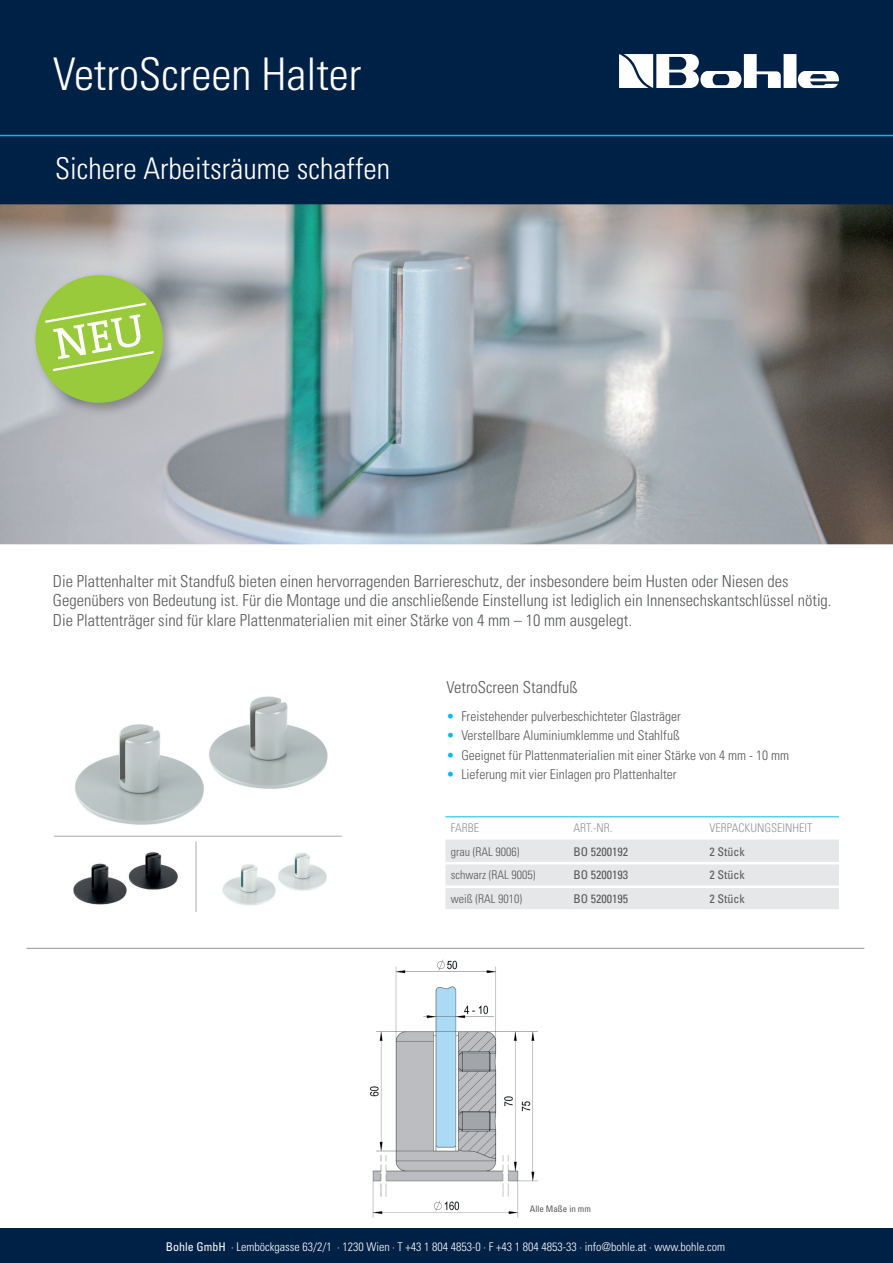
<style>
.page{position:relative;width:893px;height:1263px;background:#fff}
.page>*{position:absolute;margin:0;border:0;box-sizing:border-box;transform-origin:0 0}
.t1{font:300 condensed 45px "Univers";color:#fff}
.t2{font:300 condensed 30px "Univers";color:#fff}
.t3{font:300 condensed 16.5px/19.8px "Univers";color:#57585a}
.t4{font:300 condensed 13.5px "Univers";color:#57585a}
.t5{font:300 condensed 12px "Univers";color:#fff}
.t6{font:condensed 12px "Univers";color:#57585a}
.t7{font:300 condensed 12px "Univers";color:#57585a}
.t8{font:300 condensed 12px "Univers";color:#939598}
.t9{font:condensed 9px "Univers";color:#57585a}
.s1{color:#00baf1}
.s2{font-weight:400}
</style>
<div class="page">
<img style="left:369px;top:959px;width:169px;height:259px">
<div style="left:0;top:0;width:893px;height:204px;background:#002146"></div>
<div style="left:0;top:1229px;width:893px;height:34px;background:#002146"></div>
<hr style="left:0;top:135px;width:893px;height:1px;background:#00baf1">
<svg style="left:619px;top:54px;width:220px;height:34px"></svg>
<img style="left:0;top:204px;width:893px;height:340px">
<img style="left:54px;top:696px;width:288px;height:140px">
<img style="left:73px;top:852px;width:105px;height:53px">
<img style="left:222px;top:853px;width:105px;height:53px">
<hr style="left:26px;top:948px;width:838px;height:1px;background:#939598">
<hr style="left:54px;top:836px;width:288px;height:1px;background:#a8a9ad">
<hr style="left:196px;top:841px;width:1px;height:71px;background:#a8a9ad">
<div style="left:445px;top:839px;width:394px;height:70px;background:#e6e7e9"></div>
<hr style="left:445px;top:816px;width:123px;height:1px;background:#00baf1">
<hr style="left:568px;top:816px;width:136px;height:1px;background:#00baf1">
<hr style="left:704px;top:816px;width:135px;height:1px;background:#00baf1">
<hr style="left:445px;top:862px;width:123px;height:2px;background:#fff">
<hr style="left:445px;top:885px;width:123px;height:3px;background:#fff">
<hr style="left:568px;top:862px;width:136px;height:2px;background:#fff">
<hr style="left:704px;top:862px;width:135px;height:2px;background:#fff">
<hr style="left:568px;top:885px;width:136px;height:3px;background:#fff">
<hr style="left:704px;top:885px;width:135px;height:3px;background:#fff">
<img style="left:30px;top:270px;width:146px;height:146px">
<svg style="left:30px;top:270px;width:138px;height:138px;background:#a3c469"></svg>
<h1 class="t1" style="left:53px;top:47px;width:310px">VetroScreen Halter</h1>
<h2 class="t2" style="left:55px;top:151px;width:336px">Sichere Arbeitsräume schaffen</h2>
<p class="t3" style="left:53px;top:571px;width:780px">Die Plattenhalter mit Standfuß bieten einen hervorragenden Barriereschutz, der insbesondere beim Husten oder Niesen des<br>Gegenübers von Bedeutung ist. Für die Montage und die anschließende Einstellung ist lediglich ein Innensechskantschlüssel nötig.<br>Die Plattenträger sind für klare Plattenmaterialien mit einer Stärke von 4 mm – 10 mm ausgelegt.</p>
<p class="t3" style="left:446px;top:678px;width:133px">VetroScreen Standfuß</p>
<p class="t4" style="left:446px;top:708px;width:236px"><span class="s1">•</span> Freistehender pulverbeschichteter Glasträger</p>
<p class="t4" style="left:446px;top:727px;width:235px"><span class="s1">•</span> Verstellbare Aluminiumklemme und Stahlfuß</p>
<p class="t4" style="left:446px;top:747px;width:344px"><span class="s1">•</span> Geeignet für Plattenmaterialien mit einer Stärke von 4 mm - 10 mm</p>
<p class="t4" style="left:446px;top:766px;width:232px"><span class="s1">•</span> Lieferung mit vier Einlagen pro Plattenhalter</p>
<p class="t8" style="left:451px;top:821px;width:30px">FARBE</p>
<p class="t8" style="left:573px;top:821px;width:40px">ART.-NR.</p>
<p class="t8" style="left:709px;top:821px;width:104px">VERPACKUNGSEINHEIT</p>
<p class="t7" style="left:451px;top:844px;width:70px">grau (RAL 9006)</p>
<p class="t6" style="left:573px;top:844px;width:56px">BO 5200192</p>
<p class="t6" style="left:709px;top:844px;width:37px">2 Stück</p>
<p class="t7" style="left:451px;top:868px;width:86px">schwarz (RAL 9005)</p>
<p class="t6" style="left:573px;top:867px;width:56px">BO 5200193</p>
<p class="t6" style="left:709px;top:867px;width:37px">2 Stück</p>
<p class="t7" style="left:451px;top:891px;width:73px">weiß (RAL 9010)</p>
<p class="t6" style="left:573px;top:891px;width:56px">BO 5200195</p>
<p class="t6" style="left:709px;top:891px;width:37px">2 Stück</p>
<p class="t9" style="left:530px;top:1203px;width:62px">Alle Maße in mm</p>
<p class="t5" style="left:166px;top:1239px;width:561px"><span class="s2">Bohle GmbH</span> · Lemböckgasse 63/2/1 · 1230 Wien · T +43 1 804 4853-0 · F +43 1 804 4853-33 · info@bohle.at · www.bohle.com</p>
</div>
